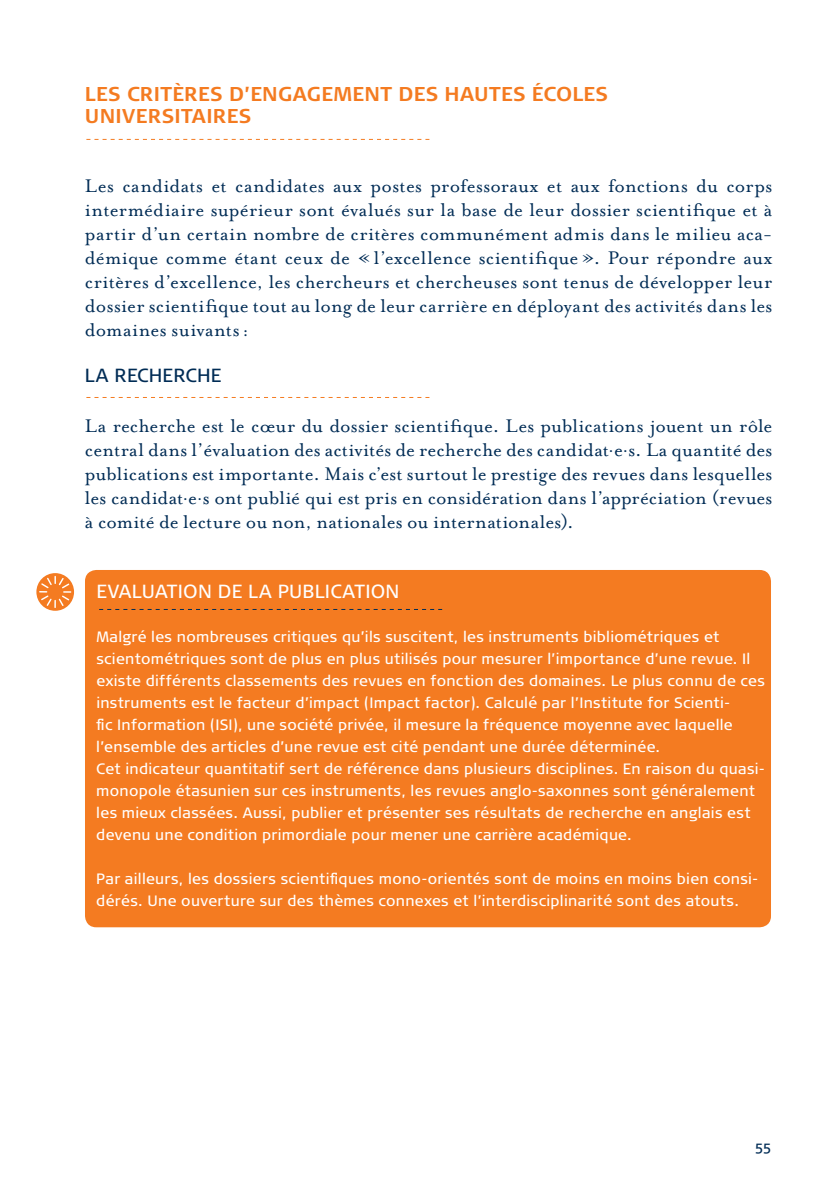
<style>
.page{position:relative;width:839px;height:1191px;background:#fff}
.page>*{position:absolute;margin:0;border:0;box-sizing:border-box;transform-origin:0 0}
.t1{font:21px/24px "Mrs Eaves Roman";letter-spacing:.01em;color:#002c55;text-align:justify}
.t2{font:700 20px/22px "Signa Normal";letter-spacing:.015em;color:#f47b21}
.t3{font:19px "Signa Normal";letter-spacing:.01em;color:#fff}
.t4{font:19px "Signa Normal";color:#002c55}
.t5{font:15px/22px "Signa Normal";letter-spacing:.02em;color:#fff}
.t6{font:14px "Signa Normal";color:#002c55}
</style>
<div class="page">
<div style="left:85px;top:570px;width:686px;height:357px;background:#f47b21;border-radius:11px"></div>
<svg style="left:86px;top:139px;width:343px;height:1px"></svg>
<svg style="left:86px;top:397px;width:343px;height:1px"></svg>
<svg style="left:99px;top:609px;width:343px;height:1px"></svg>
<svg style="left:36px;top:573px;width:38px;height:38px"></svg>
<svg style="left:38px;top:575px;width:34px;height:34px"></svg>
<h2 class="t2" style="left:85px;top:82px;width:523px">LES CRITÈRES D’ENGAGEMENT DES HAUTES ÉCOLES<br>UNIVERSITAIRES</h2>
<p class="t1" style="left:85px;top:174px;width:689px">Les candidats et candidates aux postes professoraux et aux fonctions du corps intermédiaire supérieur sont évalués sur la base de leur dossier scientifique et à partir d’un certain nombre de critères communément admis dans le milieu aca&shy;démique comme étant ceux de «l’excellence scientifique». Pour répondre aux critères d’excellence, les chercheurs et chercheuses sont tenus de développer leur dossier scientifique tout au long de leur carrière en déployant des activités dans les domaines suivants:</p>
<p class="t4" style="left:85px;top:364px;width:55px">La reche</p>
<p class="t4" style="left:173px;top:364px;width:25px">rche</p>
<p class="t1" style="left:85px;top:414px;width:689px">La recherche est le cœur du dossier scientifique. Les publications jouent un rôle central dans l’évaluation des activités de recherche des candidat·e·s. La quantité des publications est importante. Mais c’est surtout le prestige des revues dans lesquelles les candidat·e·s ont publié qui est pris en considération dans l’appréciation (revues à comité de lecture ou non, nationales ou internationales).</p>
<p class="t3" style="left:96px;top:580px;width:247px">Evaluation de la publicat</p>
<p class="t3" style="left:365px;top:580px;width:32px">ion</p>
<p class="t5" style="left:96px;top:626px;width:670px">Malgré les nombreuses critiques qu’ils suscitent, les instruments bibliométriques et scientométriques sont de plus en plus utilisés pour mesurer l’importance d’une revue. I l existe différents classements des revues en fonction des domaines. Le plus connu de ces instruments est le facteur d’impact (I mpact factor). Calculé par l’I nstitute for Scienti-<br>fic I nformation (ISI), une société privée, il mesure la fréquence moyenne avec laquelle l’ensemble des articles d’une revue est cité pendant une durée déterminée.<br>Cet indicateur quantitatif sert de référence dans plusieurs disciplines. En raison du quasi&shy;monopole étasunien sur ces instruments, les revues anglo-saxonnes sont généralement les mieux classées. Aussi, publier et présenter ses résultats de recherche en anglais est devenu une condition primordiale pour mener une carrière académique.</p>
<p class="t5" style="left:96px;top:868px;width:663px">Par ailleurs, les dossiers scientifiques mono-orientés sont de moins en moins bien consi&shy;dérés. U ne ouverture sur des thèmes connexes et l’interdisciplinarité sont des atouts.</p>
<p class="t6" style="left:756px;top:1137px;width:17px">55</p>
</div>
